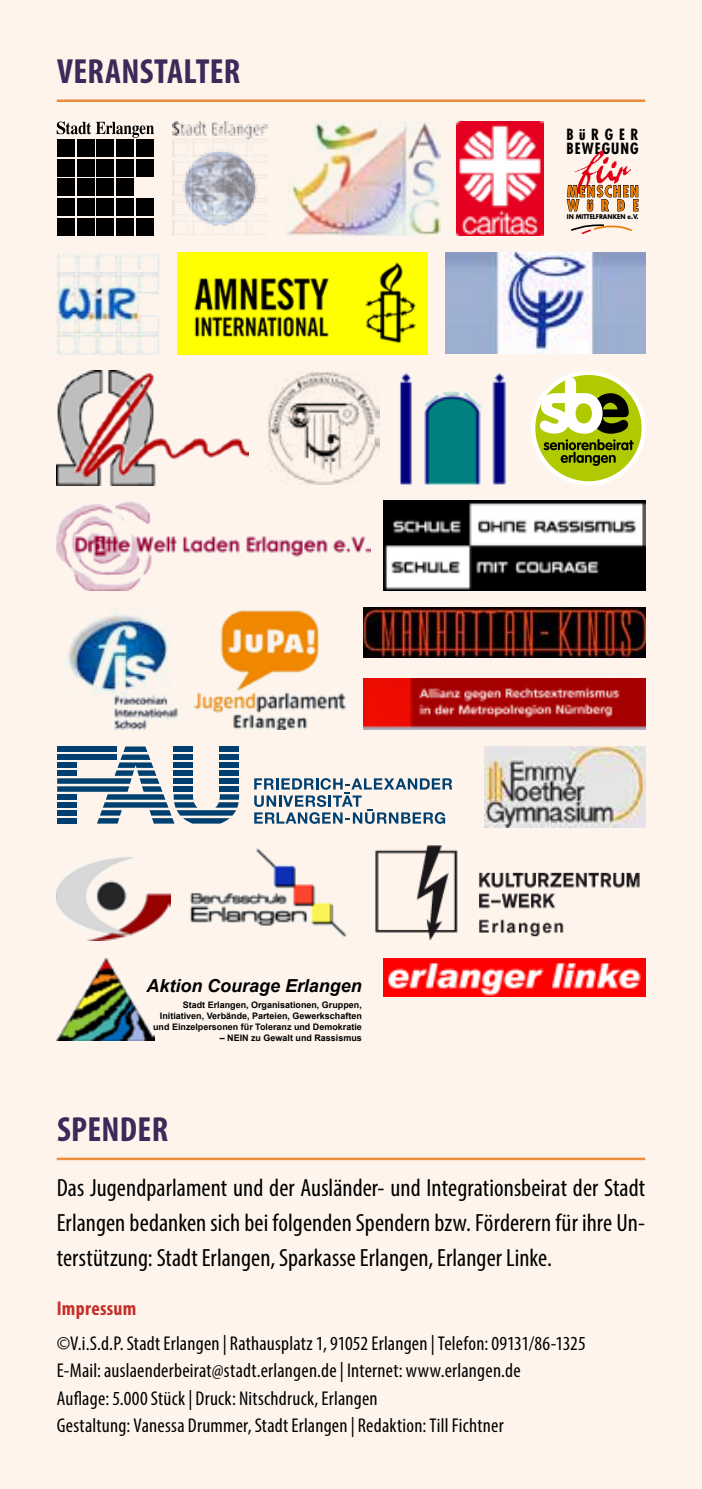
<style>
.page{position:relative;width:702px;height:1489px;background:#fff}
.page>*{position:absolute;margin:0;border:0;box-sizing:border-box;transform-origin:0 0}
.t1{font:700 condensed 35px "Myriad Pro";letter-spacing:.01em;color:#3e295a}
.t2{font:condensed 25px/35px "Myriad Pro";letter-spacing:.005em;color:#000;text-align:justify}
.t3{font:condensed 20px/27.5px "Myriad Pro";letter-spacing:.01em;color:#000}
.t4{font:700 condensed 20px "Myriad Pro";color:#c4302a}
.t5{font:italic 700 18px "Arial";color:#000}
.t6{font:700 condensed 15px/14px "Futura";letter-spacing:.07em;color:#000}
.t7{font:700 condensed 15px/14px "Futura";letter-spacing:.09em;color:#ef7c00}
.t8{font:700 9px/10.8px "Arial";color:#000;text-align:right}
.t9{font:700 6.5px "Futura";color:#000;scale:.91 1}
</style>
<div class="page">
<div style="left:0;top:0;width:702px;height:1488px;background:#fef4ec"></div>
<hr style="left:57px;top:1157px;width:588px;height:3px;background:#ec8d3b">
<hr style="left:57px;top:99px;width:588px;height:3px;background:#ec8d3b">
<img style="left:484px;top:746px;width:161px;height:81px">
<svg style="left:57px;top:746px;width:182px;height:77px"></svg>
<svg style="left:254px;top:778px;width:198px;height:45px"></svg>
<img style="left:267px;top:372px;width:112px;height:112px">
<img style="left:399px;top:373px;width:108px;height:112px">
<img style="left:56px;top:370px;width:193px;height:115px">
<img style="left:57px;top:501px;width:313px;height:89px">
<img style="left:383px;top:501px;width:262px;height:89px">
<img style="left:67px;top:607px;width:111px;height:122px">
<img style="left:194px;top:610px;width:153px;height:119px">
<img style="left:56px;top:856px;width:114px;height:84px">
<img style="left:376px;top:845px;width:263px;height:95px">
<img style="left:177px;top:253px;width:250px;height:101px">
<img style="left:172px;top:121px;width:95px;height:114px">
<img style="left:285px;top:121px;width:155px;height:114px">
<img style="left:457px;top:121px;width:86px;height:114px">
<svg style="left:57px;top:121px;width:97px;height:17px"></svg>
<div style="left:136px;top:139px;width:18px;height:18px;background:#000"></div>
<div style="left:116px;top:139px;width:18px;height:18px;background:#000"></div>
<div style="left:96px;top:139px;width:18px;height:18px;background:#000"></div>
<div style="left:77px;top:139px;width:18px;height:18px;background:#000"></div>
<div style="left:57px;top:139px;width:18px;height:18px;background:#000"></div>
<div style="left:136px;top:159px;width:18px;height:17px;background:#000"></div>
<div style="left:116px;top:159px;width:18px;height:17px;background:#000"></div>
<div style="left:96px;top:159px;width:18px;height:17px;background:#000"></div>
<div style="left:77px;top:159px;width:18px;height:17px;background:#000"></div>
<div style="left:57px;top:159px;width:18px;height:17px;background:#000"></div>
<div style="left:116px;top:178px;width:18px;height:18px;background:#000"></div>
<div style="left:96px;top:178px;width:18px;height:18px;background:#000"></div>
<div style="left:77px;top:178px;width:18px;height:18px;background:#000"></div>
<div style="left:57px;top:178px;width:18px;height:18px;background:#000"></div>
<div style="left:136px;top:198px;width:18px;height:18px;background:#000"></div>
<div style="left:116px;top:198px;width:18px;height:18px;background:#000"></div>
<div style="left:96px;top:198px;width:18px;height:18px;background:#000"></div>
<div style="left:77px;top:198px;width:18px;height:18px;background:#000"></div>
<div style="left:57px;top:198px;width:18px;height:18px;background:#000"></div>
<div style="left:136px;top:218px;width:18px;height:17px;background:#000"></div>
<div style="left:116px;top:218px;width:18px;height:17px;background:#000"></div>
<div style="left:96px;top:218px;width:18px;height:17px;background:#000"></div>
<div style="left:77px;top:218px;width:18px;height:17px;background:#000"></div>
<div style="left:57px;top:218px;width:18px;height:17px;background:#000"></div>
<svg style="left:531px;top:371px;width:115px;height:114px"></svg>
<img style="left:363px;top:678px;width:282px;height:51px">
<img style="left:584px;top:150px;width:44px;height:18px">
<svg style="left:566px;top:168px;width:72px;height:44px"></svg>
<svg style="left:571px;top:224px;width:61px;height:11px"></svg>
<img style="left:445px;top:253px;width:200px;height:100px">
<img style="left:57px;top:253px;width:103px;height:101px">
<img style="left:189px;top:848px;width:158px;height:89px">
<img style="left:363px;top:607px;width:282px;height:50px">
<img style="left:57px;top:958px;width:97px;height:82px">
<img style="left:384px;top:958px;width:261px;height:38px">
<h1 class="t1" style="left:57px;top:49px;width:185px">VERANSTALTER</h1>
<p class="t6" style="left:566px;top:127px;width:74px">BüRGER<br>BEWEGUNG</p>
<p class="t7" style="left:567px;top:184px;width:73px">MENSCHEN<br>WüRDE</p>
<p class="t9" style="left:567px;top:212px;width:80px">IN MITTELFRANKEN e.V.</p>
<p class="t5" style="left:146px;top:974px;width:217px">Aktion Courage Erlangen</p>
<p class="t8" style="left:153px;top:999px;width:210px">Stadt Erlangen, Organisationen, Gruppen,<br>Initiativen, Verbände, Parteien, Gewerkschaften und Einzelpersonen für Toleranz und Demokratie</p>
<p class="t8" style="left:220px;top:1032px;width:143px">– NEIN zu Gewalt und Rassismus</p>
<h1 class="t1" style="left:57px;top:1107px;width:113px">SPENDER</h1>
<p class="t2" style="left:57px;top:1169px;width:590px">Das Jugendparlament und der Ausländer- und Integrationsbeirat der Stadt Erlangen bedanken sich bei folgenden Spendern bzw. Förderern für ihre Un&shy;terstützung: Stadt Erlangen, Sparkasse Erlangen, Erlanger Linke.</p>
<p class="t4" style="left:57px;top:1295px;width:81px">IMPRESSUM</p>
<p class="t3" style="left:57px;top:1328px;width:530px">©V.i.S.d.P. Stadt Erlangen | Rathausplatz 1, 91052 Erlangen | Telefon: 09131/86-1325<br>E-Mail: auslaenderbeirat@stadt.erlangen.de | Internet: www.erlangen.de<br>Auflage: 5.000 Stück | Druck: Nitschdruck, Erlangen<br>Gestaltung: Vanessa Drummer, Stadt Erlangen | Redaktion: Till Fichtner</p>
</div>
